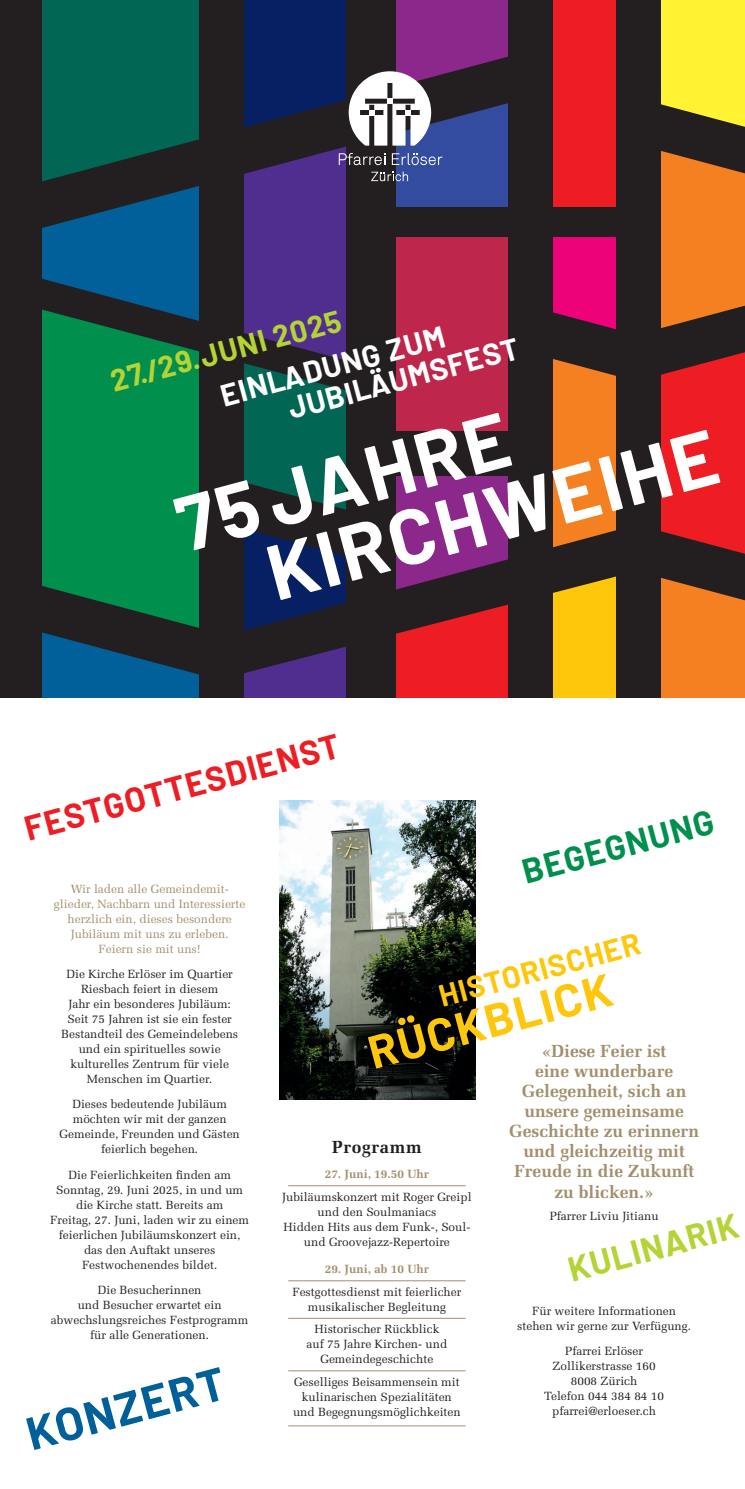
<style>
.page{position:relative;width:745px;height:1489px;background:#fff}
.page>*{position:absolute;margin:0;border:0;box-sizing:border-box;transform-origin:0 0}
.t1{font:700 77.88px "Barlow";color:#fff}
.t2{font:700 77.5px "Barlow";color:#fff}
.t3{font:700 46.25px "Barlow";color:#fec70c}
.t4{font:700 46.25px "Barlow";color:#016099}
.t5{font:700 33.75px "Barlow";color:#ee1d23}
.t6{font:700 33.75px "Barlow";color:#b5d334}
.t7{font:700 33.75px "Barlow";color:#008f4d}
.t8{font:700 30px/30px "Barlow";color:#fff}
.t9{font:700 30px "Barlow";color:#b5d334}
.t10{font:700 30px "Barlow";color:#fec70c}
.t11{font:700 17.5px/20.1px "Melior LT Pro";color:#a28f6c;text-align:center}
.t12{font:700 17.5px "Melior LT Pro";letter-spacing:.03em;color:#231f20}
.t13{font:11.88px/15px "Melior LT Pro";color:#231f20;text-align:center}
.t14{font:11.88px/15px "Melior LT Pro";color:#a28f6c;text-align:center}
.t15{font:700 11.88px "Melior LT Pro";color:#a28f6c}
</style>
<div class="page">
<div style="left:0;top:0;width:41px;height:744px;background:#231f20"></div>
<svg style="left:41px;top:0;width:703px;height:698px;background:#504140"></svg>
<div style="left:0;top:698px;width:744px;height:174px;background:#fff"></div>
<hr style="left:288px;top:1185px;width:177px;height:1px;background:#a28f6c">
<hr style="left:288px;top:1280px;width:177px;height:1px;background:#a28f6c">
<hr style="left:288px;top:1317px;width:177px;height:1px;background:#a28f6c">
<hr style="left:288px;top:1370px;width:177px;height:1px;background:#a28f6c">
<hr style="left:288px;top:1425px;width:177px;height:1px;background:#a28f6c">
<img style="left:279px;top:800px;width:196px;height:299px">
<h3 class="t9" style="left:106px;top:360px;width:239px;rotate:-15deg">27./29. JUNI 2025</h3>
<h3 class="t8" style="left:277px;top:363px;width:238px;text-indent:-62px;rotate:-15deg">EINLADUNG ZUM<br>JUBILÄUMSFEST</h3>
<h2 class="t2" style="left:163px;top:470px;width:342px;rotate:-15deg">75 JAHRE</h2>
<h1 class="t1" style="left:254px;top:518px;width:464px;rotate:-15deg">KIRCHWEIHE</h1>
<h3 class="t5" style="left:19px;top:805px;width:326px;rotate:-15deg">FESTGOTTESDIENST</h3>
<h3 class="t7" style="left:516px;top:847px;width:198px;rotate:-15deg">BEGEGNUNG</h3>
<p class="t14" style="left:54px;top:881px;width:193px">Wir laden alle Gemeindemit&shy;glieder, Nachbarn und Interessierte herzlich ein, dieses besondere<br>Jubiläum mit uns zu erleben.<br>Feiern sie mit uns!</p>
<p class="t13" style="left:61px;top:966px;width:178px">Die Kirche Erlöser im Quartier<br>Riesbach feiert in diesem<br>Jahr ein besonderes Jubiläum:<br>Seit 75 Jahren ist sie ein fester<br>Bestandteil des Gemeindelebens und ein spirituelles sowie kulturelles Zentrum für viele<br>Menschen im Quartier.</p>
<p class="t13" style="left:60px;top:1096px;width:182px">Dieses bedeutende Jubiläum möchten wir mit der ganzen<br>Gemeinde, Freunden und Gästen feierlich begehen.</p>
<p class="t13" style="left:50px;top:1167px;width:200px">Die Feierlichkeiten finden am<br>Sonntag, 29. Juni 2025, in und um die Kirche statt. Bereits am<br>Freitag, 27. Juni, laden wir zu einem feierlichen Jubiläumskonzert ein, das den Auftakt unseres<br>Festwochenendes bildet.</p>
<p class="t13" style="left:51px;top:1282px;width:199px">Die Besucherinnen<br>und Besucher erwartet ein abwechslungsreiches Festprogramm für alle Generationen.</p>
<h3 class="t10" style="left:434px;top:974px;width:208px;rotate:-15deg">HISTORISCHER</h3>
<h3 class="t3" style="left:360px;top:1020px;width:251px;rotate:-15deg">RÜCKBLICK</h3>
<h3 class="t11" style="left:509px;top:1040px;width:191px">«Diese Feier ist<br>eine wunderbare<br>Gelegenheit, sich an unsere gemeinsame<br>Geschichte zu erinnern und gleichzeitig mit<br>Freude in die Zukunft zu blicken.»</h3>
<p class="t13" style="left:549px;top:1207px;width:110px">Pfarrer Liviu Jitianu</p>
<h3 class="t12" style="left:332px;top:1135px;width:91px">Programm</h3>
<p class="t15" style="left:324px;top:1166px;width:106px">27. Juni, 19.50 Uhr</p>
<p class="t13" style="left:282px;top:1189px;width:191px">Jubiläumskonzert mit Roger Greipl und den Soulmaniacs<br>Hidden Hits aus dem Funk-, Soul&shy;und Groovejazz-Repertoire</p>
<p class="t15" style="left:324px;top:1261px;width:106px">29. Juni, ab 10 Uhr</p>
<p class="t13" style="left:292px;top:1284px;width:170px">Festgottesdienst mit feierlicher musikalischer Begleitung</p>
<p class="t13" style="left:306px;top:1321px;width:142px">Historischer Rückblick auf 75 Jahre Kirchen- und<br>Gemeindegeschichte</p>
<p class="t13" style="left:293px;top:1374px;width:169px">Geselliges Beisammensein mit kulinarischen Spezialitäten und Begegnungsmöglichkeiten</p>
<h3 class="t6" style="left:562px;top:1245px;width:176px;rotate:-15deg">KULINARIK</h3>
<p class="t13" style="left:517px;top:1302px;width:175px">Für weitere Informationen stehen wir gerne zur Verfügung.</p>
<p class="t13" style="left:544px;top:1342px;width:121px">Pfarrei Erlöser<br>Zollikerstrasse 160<br>8008 Zürich<br>Telefon 044 384 84 10 pfarrei@erloeser.ch</p>
<h3 class="t4" style="left:19px;top:1401px;width:205px;rotate:-15deg">KONZERT</h3>
</div>
